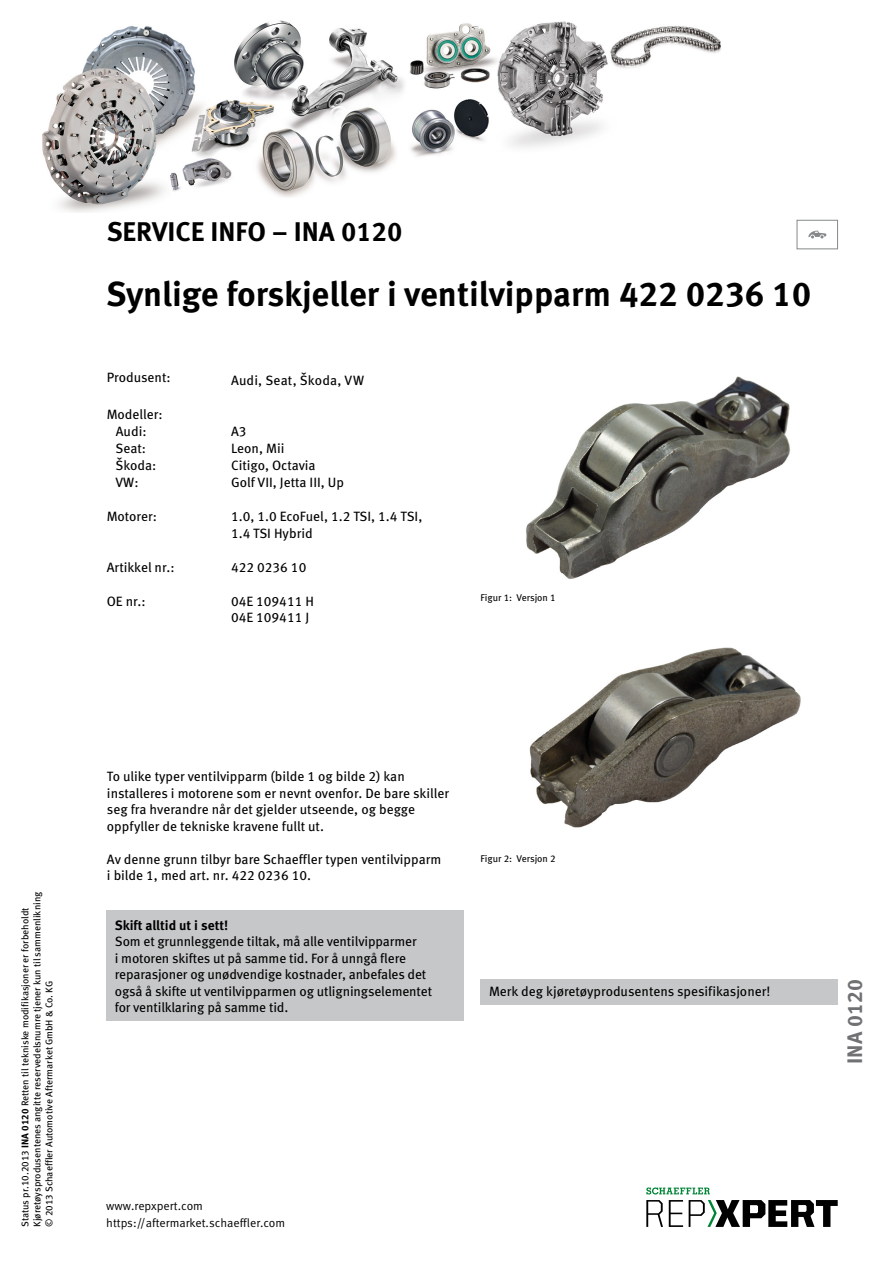
<style>
.page{position:relative;width:893px;height:1263px;background:#fff}
.page>*{position:absolute;margin:0;border:0;box-sizing:border-box;transform-origin:0 0}
.t1{font:700 34.5px "Meta Pro";color:#000}
.t2{font:700 27px "Meta Pro";color:#000}
.t3{font:700 21px "Meta Pro";color:#707172}
.t4{font:13.5px/16.5px "Meta Pro";letter-spacing:-.005em;color:#000}
.t5{font:700 13.5px "Meta Pro";color:#000}
.t6{font:12px/16.5px "Meta Pro Norm";color:#000}
.t7{font:9.75px/12px "Meta Pro";color:#000}
.s1{font-weight:700}
</style>
<div class="page">
<div style="left:106px;top:911px;width:357px;height:110px;background:#c6c7c8"></div>
<img style="left:526px;top:376px;width:264px;height:203px">
<img style="left:529px;top:647px;width:272px;height:181px">
<div style="left:480px;top:980px;width:358px;height:25px;background:#c6c7c8"></div>
<div style="left:797px;top:220px;width:41px;height:29px;border:1px solid #87888a"></div>
<svg style="left:808px;top:231px;width:18px;height:7px"></svg>
<img style="left:42px;top:20px;width:679px;height:192px">
<svg style="left:646px;top:1200px;width:17px;height:27px"></svg>
<svg style="left:669px;top:1200px;width:14px;height:27px"></svg>
<svg style="left:689px;top:1200px;width:149px;height:27px"></svg>
<svg style="left:646px;top:1187px;width:64px;height:7px"></svg>
<h2 class="t2" style="left:107px;top:210px;width:297px">SERVICE INFO – INA 0120</h2>
<h1 class="t1" style="left:106px;top:267px;width:707px">Synlige forskjeller i ventilvipparm 422 0236 10</h1>
<p class="t4" style="left:107px;top:368px;width:66px">Produsent:</p>
<p class="t4" style="left:231px;top:371px;width:135px">Audi, Seat, Škoda, VW</p>
<p class="t4" style="left:107px;top:405px;width:58px;line-height:17px;text-align:center">Modeller:<br>Audi:</p>
<p class="t4" style="left:231px;top:422px;width:17px">A3</p>
<p class="t4" style="left:116px;top:439px;width:32px">Seat:</p>
<p class="t4" style="left:231px;top:439px;width:55px">Leon, Mii</p>
<p class="t4" style="left:116px;top:456px;width:42px">Škoda:</p>
<p class="t4" style="left:231px;top:456px;width:86px">Citigo, Octavia</p>
<p class="t4" style="left:116px;top:473px;width:25px">VW:</p>
<p class="t4" style="left:231px;top:473px;width:115px">Golf VII, Jetta III, Up</p>
<p class="t4" style="left:107px;top:507px;width:52px">Motorer:</p>
<p class="t4" style="left:231px;top:507px;width:193px">1.0, 1.0 EcoFuel, 1.2 TSI, 1.4 TSI,<br>1.4 TSI Hybrid</p>
<p class="t4" style="left:107px;top:558px;width:70px">Artikkel nr.:</p>
<p class="t4" style="left:231px;top:558px;width:77px">422 0236 10</p>
<p class="t4" style="left:107px;top:592px;width:41px">OE nr.:</p>
<p class="t4" style="left:231px;top:592px;width:84px">04E 109411 H<br>04E 109411 J</p>
<p class="t7" style="left:480px;top:591px;width:77px">Figur 1: Versjon 1</p>
<p class="t7" style="left:19px;top:1227px;width:337px;rotate:-90deg">Status pr.10.2013 <span class="s1">INA 0120</span> Retten til tekniske modifikasjoner er forbeholdt<br>Kjøretøysprodusentenes angitte reservedelsnumre tjener kun til sammenlikning © 2013 Schaeffler Automotive Aftermarket GmbH &amp; Co. KG</p>
<p class="t4" style="left:107px;top:767px;width:344px">To ulike typer ventilvipparm (bilde 1 og bilde 2) kan installeres i motorene som er nevnt ovenfor. De bare skiller seg fra hverandre når det gjelder utseende, og begge oppfyller de tekniske kravene fullt ut.</p>
<p class="t4" style="left:107px;top:850px;width:336px">Av denne grunn tilbyr bare Schaeffler typen ventilvipparm i bilde 1, med art. nr. 422 0236 10.</p>
<p class="t5" style="left:115px;top:915px;width:115px">Skift alltid ut i sett!</p>
<p class="t4" style="left:115px;top:932px;width:319px">Som et grunnleggende tiltak, må alle ventilvipparmer<br>i motoren skiftes ut på samme tid. For å unngå flere reparasjoner og unødvendige kostnader, anbefales det også å skifte ut ventilvipparmen og utligningselementet for ventilklaring på samme tid.</p>
<p class="t7" style="left:480px;top:852px;width:77px">Figur 2: Versjon 2</p>
<p class="t4" style="left:489px;top:982px;width:283px">Merk deg kjøretøyprodusentens spesifikasjoner!</p>
<p class="t6" style="left:106px;top:1197px;width:180px">www.repxpert.com https://aftermarket.schaeffler.com</p>
<h3 class="t3" style="left:838px;top:1064px;width:86px;rotate:-90deg">INA 0120</h3>
</div>
